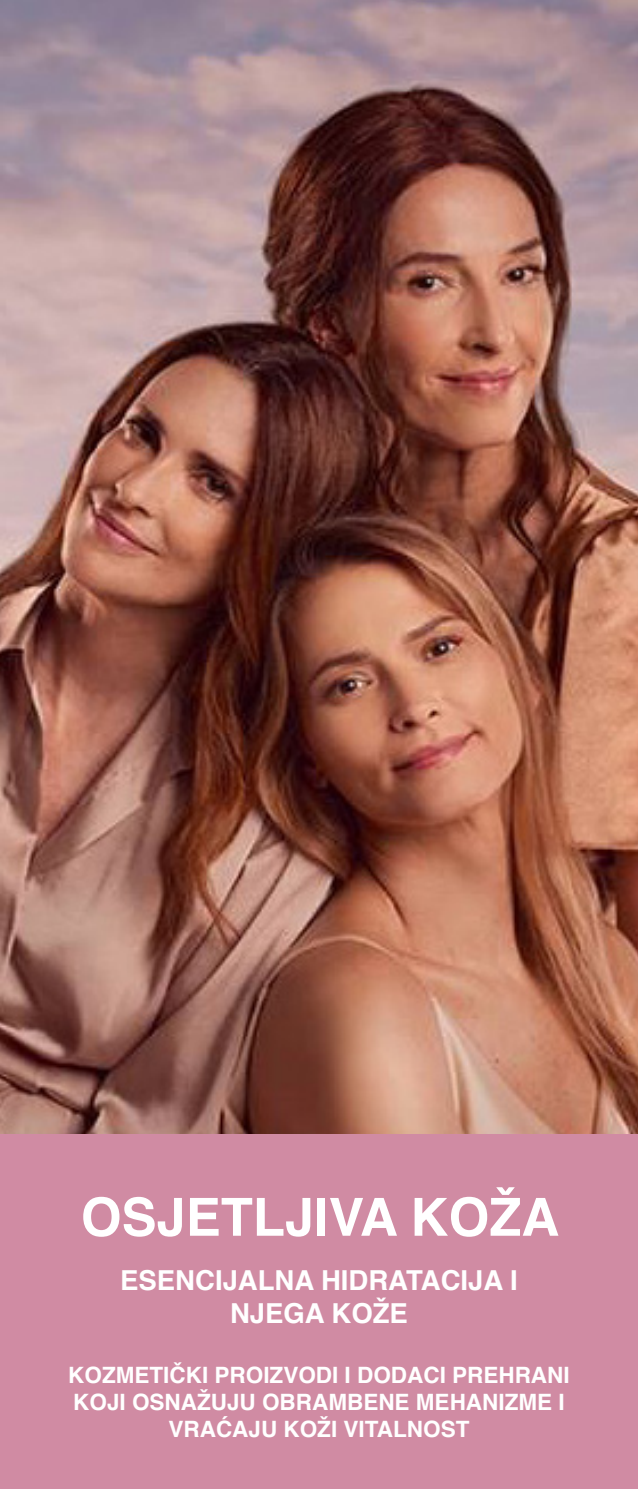
<style>
.page{position:relative;width:638px;height:1489px;background:#fff}
.page>*{position:absolute;margin:0;border:0;box-sizing:border-box;transform-origin:0 0}
.t1{font:700 52.5px "Helvetica";color:#fff}
.t2{font:700 27.5px/33px "Helvetica";color:#fff;text-align:center}
.t3{font:700 22.5px/27px "Helvetica";color:#fff;text-align:center}
</style>
<div class="page">
<img style="left:0;top:0;width:638px;height:1134px">
<div style="left:0;top:1134px;width:638px;height:354px;background:#d08ba3"></div>
<p class="t1" style="left:81px;top:1174px;width:480px">OSJETLJIVA KOŽA</p>
<p class="t2" style="left:120px;top:1264px;width:399px">ESENCIJALNA HIDRATACIJA I<br>NJEGA KOŽE</p>
<p class="t3" style="left:68px;top:1361px;width:503px">KOZMETIČKI PROIZVODI I DODACI PREHRANI<br>KOJI OSNAŽUJU OBRAMBENE MEHANIZME I<br>VRAĆAJU KOŽI VITALNOST</p>
</div>
